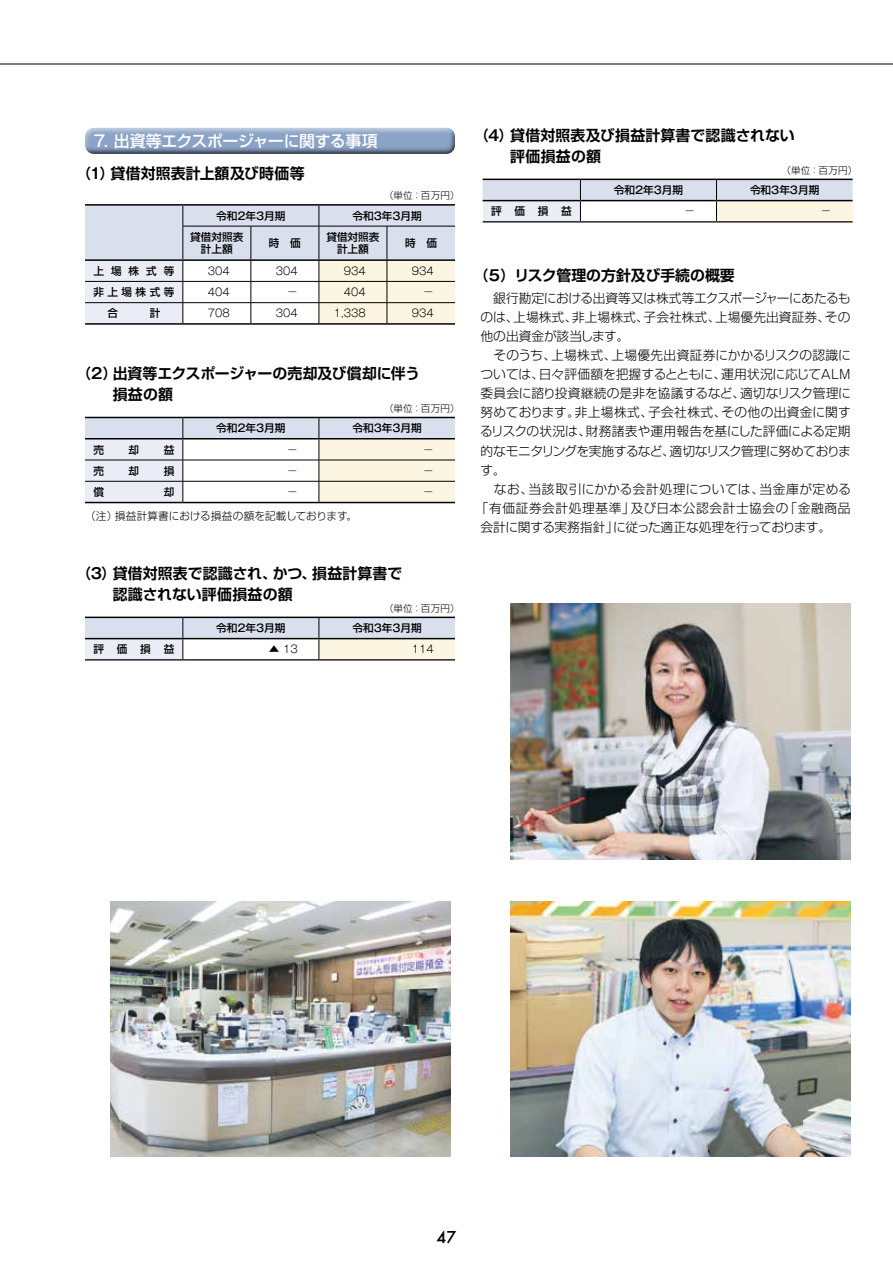
<style>
.page{position:relative;width:893px;height:1263px;background:#fff}
.page>*{position:absolute;margin:0;border:0;box-sizing:border-box;transform-origin:0 0}
.t1{font:500 15.9px "Shin Go Pr 6";letter-spacing:-.02em;color:#fff}
.t2{font:500 15.9px "Futura";color:#000}
.t3{font:700 14.85px/21.3px "Shin Go Pr 6 De";letter-spacing:.005em;color:#000}
.t4{font:300 12.75px "Shin Go Pr 6";color:#000}
.t5{font:300 12.75px "Shin Go Pr 6";letter-spacing:.025em;color:#000}
.t6{font:300 12.75px "Shin Go Pr 6";letter-spacing:-.03em;color:#000}
.t7{font:300 12.75px "Shin Go Pr 6";letter-spacing:-.04em;color:#000}
.t8{font:300 12.75px "Shin Go Pr 6";letter-spacing:.03em;color:#000}
.t9{font:300 12.75px "Shin Go Pr 6";letter-spacing:.04em;color:#000}
.t10{font:500 10.65px/12.8px "Shin Go Pr 6";color:#000;text-align:center}
.t11{font:300 10.65px "Gothic MB101 Pr 6";color:#000}
.t12{font:300 10.65px "Shin Go Pr 6";color:#000}
.t13{font:300 9.6px "Shin Go Pr 6";letter-spacing:.02em;color:#000}
.s1{font-family:"Gothic MB101 Pr 6"}
.s2{font-family:"Gothic MB101 Pr 6 De"}
</style>
<div class="page">
<div style="left:80px;top:127px;width:377px;height:28px;background:#000;opacity:.75"></div>
<hr style="left:85px;top:204px;width:98px;height:2px;background:#000">
<hr style="left:183px;top:204px;width:68px;height:2px;background:#000">
<hr style="left:251px;top:204px;width:68px;height:2px;background:#000">
<hr style="left:319px;top:204px;width:68px;height:2px;background:#000">
<hr style="left:387px;top:204px;width:68px;height:2px;background:#000">
<hr style="left:183px;top:323px;width:68px;height:2px;background:#000">
<hr style="left:251px;top:323px;width:68px;height:2px;background:#000">
<hr style="left:319px;top:323px;width:68px;height:2px;background:#000">
<hr style="left:387px;top:323px;width:68px;height:2px;background:#000">
<svg style="left:85px;top:205px;width:370px;height:119px"></svg>
<hr style="left:85px;top:281px;width:98px;height:1px;background:#000">
<hr style="left:85px;top:302px;width:98px;height:1px;background:#000">
<hr style="left:183px;top:281px;width:68px;height:1px;background:#000">
<hr style="left:251px;top:281px;width:68px;height:1px;background:#000">
<hr style="left:319px;top:281px;width:68px;height:1px;background:#000">
<hr style="left:387px;top:281px;width:68px;height:1px;background:#000">
<hr style="left:183px;top:302px;width:68px;height:1px;background:#000">
<hr style="left:251px;top:302px;width:68px;height:1px;background:#000">
<hr style="left:319px;top:302px;width:68px;height:1px;background:#000">
<hr style="left:387px;top:302px;width:68px;height:1px;background:#000">
<hr style="left:85px;top:323px;width:98px;height:2px;background:#000">
<hr style="left:183px;top:502px;width:136px;height:1px;background:#000">
<hr style="left:319px;top:502px;width:136px;height:1px;background:#000">
<svg style="left:85px;top:417px;width:370px;height:85px"></svg>
<hr style="left:85px;top:460px;width:98px;height:1px;background:#000">
<hr style="left:85px;top:481px;width:98px;height:1px;background:#000">
<hr style="left:183px;top:460px;width:136px;height:1px;background:#000">
<hr style="left:319px;top:460px;width:136px;height:1px;background:#000">
<hr style="left:183px;top:481px;width:136px;height:1px;background:#000">
<hr style="left:319px;top:481px;width:136px;height:1px;background:#000">
<hr style="left:85px;top:502px;width:98px;height:1px;background:#000">
<svg style="left:85px;top:617px;width:370px;height:42px"></svg>
<hr style="left:85px;top:659px;width:98px;height:1px;background:#000">
<hr style="left:183px;top:659px;width:136px;height:1px;background:#000">
<hr style="left:319px;top:659px;width:136px;height:1px;background:#000">
<svg style="left:483px;top:179px;width:370px;height:42px"></svg>
<hr style="left:483px;top:221px;width:97px;height:1px;background:#000">
<hr style="left:580px;top:221px;width:136px;height:1px;background:#000">
<hr style="left:716px;top:221px;width:137px;height:1px;background:#000">
<img style="left:510px;top:901px;width:340px;height:256px">
<img style="left:510px;top:604px;width:340px;height:255px">
<img style="left:111px;top:901px;width:340px;height:256px">
<hr style="left:0;top:64px;width:893px;height:1px;background:#000">
<p class="t1" style="left:94px;top:128px;width:286px"><span class="s1">7.</span> 出資等エクスポージャーに関する事項</p>
<p class="t3" style="left:77px;top:162px;width:230px"><span class="s2">（1）</span>貸借対照表計上額及び時価等</p>
<p class="t13" style="left:384px;top:188px;width:77px"><span class="s1">（</span>単位<span class="s1">：</span>百万円<span class="s1">）</span></p>
<p class="t10" style="left:216px;top:209px;width:71px">令和<span class="s1">2</span>年<span class="s1">3</span>月期</p>
<p class="t10" style="left:352px;top:209px;width:71px">令和<span class="s1">3</span>年<span class="s1">3</span>月期</p>
<p class="t10" style="left:190px;top:229px;width:55px">貸借対照表計上額</p>
<p class="t10" style="left:269px;top:236px;width:33px">時　価</p>
<p class="t10" style="left:326px;top:229px;width:55px">貸借対照表計上額</p>
<p class="t10" style="left:405px;top:236px;width:33px">時　価</p>
<p class="t10" style="left:94px;top:264px;width:82px">上場株式等</p>
<p class="t11" style="left:208px;top:262px;width:23px">304</p>
<p class="t11" style="left:276px;top:262px;width:23px">304</p>
<p class="t11" style="left:344px;top:262px;width:23px">934</p>
<p class="t11" style="left:412px;top:262px;width:23px">934</p>
<p class="t10" style="left:94px;top:285px;width:82px">非上場株式等</p>
<p class="t11" style="left:208px;top:283px;width:23px">404</p>
<p class="t11" style="left:287px;top:283px;width:12px">－</p>
<p class="t11" style="left:344px;top:283px;width:23px">404</p>
<p class="t11" style="left:423px;top:283px;width:12px">－</p>
<p class="t11" style="left:208px;top:304px;width:23px">708</p>
<p class="t11" style="left:276px;top:304px;width:23px">304</p>
<p class="t11" style="left:334px;top:304px;width:33px">1,338</p>
<p class="t11" style="left:412px;top:304px;width:23px">934</p>
<p class="t3" style="left:113px;top:362px;width:309px;text-indent:-36px"><span class="s2">（2）</span>出資等エクスポージャーの売却及び償却に伴う損益の額</p>
<p class="t13" style="left:384px;top:401px;width:77px"><span class="s1">（</span>単位<span class="s1">：</span>百万円<span class="s1">）</span></p>
<p class="t10" style="left:216px;top:421px;width:71px">令和<span class="s1">2</span>年<span class="s1">3</span>月期</p>
<p class="t10" style="left:352px;top:421px;width:71px">令和<span class="s1">3</span>年<span class="s1">3</span>月期</p>
<p class="t10" style="left:94px;top:443px;width:12px">売</p>
<p class="t10" style="left:129px;top:443px;width:12px">却</p>
<p class="t10" style="left:164px;top:443px;width:12px">益</p>
<p class="t11" style="left:287px;top:441px;width:12px">－</p>
<p class="t11" style="left:423px;top:441px;width:12px">－</p>
<p class="t10" style="left:94px;top:464px;width:12px">売</p>
<p class="t10" style="left:129px;top:464px;width:12px">却</p>
<p class="t10" style="left:164px;top:464px;width:12px">損</p>
<p class="t11" style="left:287px;top:462px;width:12px">－</p>
<p class="t11" style="left:423px;top:462px;width:12px">－</p>
<p class="t10" style="left:94px;top:485px;width:12px">償</p>
<p class="t10" style="left:164px;top:485px;width:12px">却</p>
<p class="t11" style="left:287px;top:483px;width:12px">－</p>
<p class="t11" style="left:423px;top:483px;width:12px">－</p>
<p class="t12" style="left:85px;top:507px;width:273px"><span class="s1">（</span>注<span class="s1">）</span>損益計算書における損益の額を記載しております<span class="s1">。</span></p>
<p class="t3" style="left:113px;top:562px;width:291px;text-indent:-36px"><span class="s2">（3）</span>貸借対照表で認識され<span class="s2">、</span>かつ<span class="s2">、</span>損益計算書で認識されない評価損益の額</p>
<p class="t13" style="left:384px;top:601px;width:77px"><span class="s1">（</span>単位<span class="s1">：</span>百万円<span class="s1">）</span></p>
<p class="t10" style="left:216px;top:621px;width:71px">令和<span class="s1">2</span>年<span class="s1">3</span>月期</p>
<p class="t10" style="left:352px;top:621px;width:71px">令和<span class="s1">3</span>年<span class="s1">3</span>月期</p>
<p class="t10" style="left:94px;top:642px;width:82px">評価損益</p>
<p class="t11" style="left:269px;top:640px;width:30px">▲ 13</p>
<p class="t11" style="left:412px;top:640px;width:23px">114</p>
<p class="t3" style="left:510px;top:124px;width:286px;text-indent:-36px"><span class="s2">（4）</span>貸借対照表及び損益計算書で認識されない評価損益の額</p>
<p class="t13" style="left:782px;top:163px;width:77px"><span class="s1">（</span>単位<span class="s1">：</span>百万円<span class="s1">）</span></p>
<p class="t10" style="left:614px;top:183px;width:71px">令和<span class="s1">2</span>年<span class="s1">3</span>月期</p>
<p class="t10" style="left:750px;top:183px;width:71px">令和<span class="s1">3</span>年<span class="s1">3</span>月期</p>
<p class="t10" style="left:491px;top:204px;width:82px">評価損益</p>
<p class="t11" style="left:685px;top:202px;width:12px">－</p>
<p class="t11" style="left:821px;top:202px;width:12px">－</p>
<p class="t3" style="left:474px;top:264px;width:262px"><span class="s2">（5）</span>リスク管理の方針及び手続の概要</p>
<p class="t6" style="left:480px;top:287px;width:372px">　銀行勘定における出資等又は株式等エクスポージャーにあたるも</p>
<p class="t4" style="left:480px;top:306px;width:371px">のは<span class="s1">、</span>上場株式<span class="s1">、</span>非上場株式<span class="s1">、</span>子会社株式<span class="s1">、</span>上場優先出資証券<span class="s1">、</span>その</p>
<p class="t4" style="left:480px;top:325px;width:150px">他の出資金が該当します<span class="s1">。</span></p>
<p class="t5" style="left:480px;top:345px;width:372px">　そのうち<span class="s1">、</span>上場株式<span class="s1">、</span>上場優先出資証券にかかるリスクの認識に</p>
<p class="t4" style="left:480px;top:364px;width:372px">ついては<span class="s1">、</span>日々評価額を把握するとともに<span class="s1">、</span>運用状況に応じて<span class="s1">ＡＬＭ</span></p>
<p class="t4" style="left:480px;top:383px;width:372px">委員会に諮り投資継続の是非を協議するなど<span class="s1">、</span>適切なリスク管理に</p>
<p class="t5" style="left:480px;top:402px;width:372px">努めております<span class="s1">。</span>非上場株式<span class="s1">、</span>子会社株式<span class="s1">、</span>その他の出資金に関す</p>
<p class="t4" style="left:480px;top:421px;width:372px">るリスクの状況は<span class="s1">、</span>財務諸表や運用報告を基にした評価による定期</p>
<p class="t7" style="left:480px;top:440px;width:372px">的なモニタリングを実施するなど<span class="s1">、</span>適切なリスク管理に努めておりま</p>
<p class="t4" style="left:480px;top:459px;width:27px">す<span class="s1">。</span></p>
<p class="t8" style="left:480px;top:479px;width:372px">　なお<span class="s1">、</span>当該取引にかかる会計処理については<span class="s1">、</span>当金庫が定める</p>
<p class="t9" style="left:476px;top:498px;width:376px"><span class="s1">「</span>有価証券会計処理基準<span class="s1">」</span>及び日本公認会計士協会の<span class="s1">「</span>金融商品</p>
<p class="t6" style="left:480px;top:517px;width:352px">会計に関する実務指針<span class="s1">」</span>に従った適正な処理を行っております<span class="s1">。</span></p>
<p class="t2" style="left:437px;top:1226px;width:21px">47</p>
</div>
